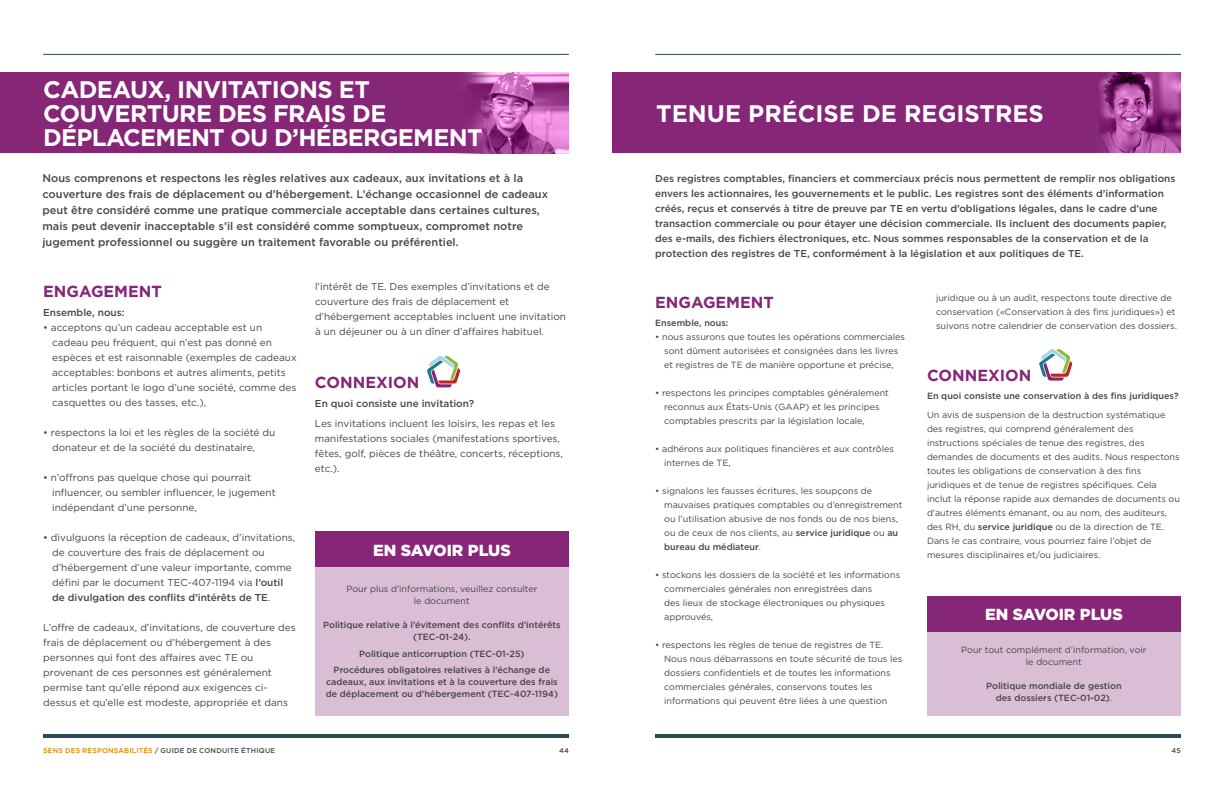
<style>
.page{position:relative;width:1224px;height:792px;background:#fff}
.page>*{position:absolute;margin:0;border:0;box-sizing:border-box;transform-origin:0 0}
.t1{font:700 24px/24px "Gotham";letter-spacing:-.025em;color:#fff}
.t2{font:700 24px "Gotham";color:#fff}
.t3{font:700 16px "Gotham";color:#862677}
.t4{font:900 16px "Gotham";color:#fff}
.t5{font:500 11px/16px "Gotham";color:#464547}
.t6{font:10px/15px "Gotham";color:#464547}
.t7{font:500 10px/15px "Gotham";color:#464547}
.t8{font:9px/14px "Gotham";color:#464547}
.t9{font:500 9px/12px "Gotham";color:#464547;text-align:center}
.t10{font:500 7px "Gotham";letter-spacing:.03em;color:#464547}
.s1{font-weight:500}
.s2{font-weight:400}
.s3{color:#e98300}
</style>
<div class="page">
<hr style="left:43px;top:734px;width:526px;height:4px;background:#2e4957">
<hr style="left:655px;top:734px;width:526px;height:4px;background:#2e4957">
<hr style="left:43px;top:54px;width:526px;height:1px;background:#2e4957">
<hr style="left:655px;top:54px;width:526px;height:1px;background:#2e4957">
<div style="left:927px;top:632px;width:254px;height:83px;background:#dabed6"></div>
<div style="left:927px;top:596px;width:254px;height:36px;background:#862677"></div>
<div style="left:315px;top:567px;width:254px;height:149px;background:#dabed6"></div>
<div style="left:315px;top:532px;width:254px;height:35px;background:#862677"></div>
<div style="left:612px;top:72px;width:569px;height:81px;background:#862677"></div>
<img style="left:1099px;top:72px;width:82px;height:81px">
<div style="left:0;top:72px;width:569px;height:81px;background:#862677"></div>
<img style="left:465px;top:72px;width:104px;height:81px">
<svg style="left:1039px;top:349px;width:33px;height:32px"></svg>
<svg style="left:427px;top:356px;width:33px;height:31px"></svg>
<h1 class="t1" style="left:43px;top:78px;width:441px">CADEAUX, INVITATIONS ET<br>COUVERTURE DES FRAIS DE<br>DÉPLACEMENT OU D’HÉBERGEMENT</h1>
<p class="t5" style="left:43px;top:170px;width:507px">Nous comprenons et respectons les règles relatives aux cadeaux, aux invitations et à la couverture des frais de déplacement ou d’hébergement. L’échange occasionnel de cadeaux peut être considéré comme une pratique commerciale acceptable dans certaines cultures, mais peut devenir inacceptable s’il est considéré comme somptueux, compromet notre jugement professionnel ou suggère un traitement favorable ou préférentiel.</p>
<h2 class="t3" style="left:43px;top:281px;width:120px">ENGAGEMENT</h2>
<p class="t7" style="left:43px;top:305px;width:83px">Ensemble, nous:</p>
<p class="t6" style="left:52px;top:320px;width:246px;text-indent:-9px">• acceptons qu’un cadeau acceptable est un cadeau peu fréquent, qui n’est pas donné en espèces et est raisonnable (exemples de cadeaux acceptables: bonbons et autres aliments, petits articles portant le logo d’une société, comme des casquettes ou des tasses, etc.),</p>
<p class="t6" style="left:52px;top:425px;width:225px;text-indent:-9px">• respectons la loi et les règles de la société du donateur et de la société du destinataire,</p>
<p class="t6" style="left:52px;top:470px;width:225px;text-indent:-9px">• n’offrons pas quelque chose qui pourrait influencer, ou sembler influencer, le jugement indépendant d’une personne,</p>
<p class="t6" style="left:52px;top:530px;width:245px;text-indent:-9px">• divulguons la réception de cadeaux, d’invitations, de couverture des frais de déplacement ou d’hébergement d’une valeur importante, comme défini par le document TEC-407-1194 via <span class="s1">l’outil de divulgation des conflits d’intérêts de TE</span>.</p>
<p class="t6" style="left:43px;top:620px;width:254px">L’offre de cadeaux, d’invitations, de couverture des frais de déplacement ou d’hébergement à des personnes qui font des affaires avec TE ou provenant de ces personnes est généralement permise tant qu’elle répond aux exigences ci&shy;dessus et qu’elle est modeste, appropriée et dans</p>
<p class="t6" style="left:315px;top:279px;width:253px">l’intérêt de TE. Des exemples d’invitations et de couverture des frais de déplacement et d’hébergement acceptables incluent une invitation à un déjeuner ou à un dîner d’affaires habituel.</p>
<h2 class="t3" style="left:315px;top:371px;width:106px">CONNEXION</h2>
<p class="t7" style="left:315px;top:396px;width:161px">En quoi consiste une invitation?</p>
<p class="t6" style="left:315px;top:415px;width:250px">Les invitations incluent les loisirs, les repas et les manifestations sociales (manifestations sportives, fêtes, golf, pièces de théâtre, concerts, réceptions, etc.).</p>
<h2 class="t4" style="left:373px;top:539px;width:139px">EN SAVOIR PLUS</h2>
<p class="t8" style="left:346px;top:583px;width:193px;line-height:12px;text-align:center">Pour plus d’informations, veuillez consulter le document</p>
<p class="t9" style="left:323px;top:619px;width:239px">Politique relative à l’évitement des conflits d’intérêts (TEC-01-24).</p>
<p class="t9" style="left:334px;top:645px;width:218px;line-height:16.5px">Politique anticorruption (TEC-01-25)<br>Procédures obligatoires relatives à l’échange de</p>
<p class="t9" style="left:326px;top:676px;width:234px;text-align:left">cadeaux, aux invitations et à la couverture des frais de déplacement ou d’hébergement (TEC-407-1194)</p>
<h1 class="t2" style="left:656px;top:98px;width:389px">TENUE PRÉCISE DE REGISTRES</h1>
<p class="t7" style="left:655px;top:170px;width:522px">Des registres comptables, financiers et commerciaux précis nous permettent de remplir nos obligations envers les actionnaires, les gouvernements et le public. Les registres sont des éléments d’information créés, reçus et conservés à titre de preuve par TE en vertu d’obligations légales, dans le cadre d’une transaction commerciale ou pour étayer une décision commerciale. Ils incluent des documents papier, des e-mails, des fichiers électroniques, etc. Nous sommes responsables de la conservation et de la protection des registres de TE, conformément à la législation et aux politiques de TE.</p>
<h2 class="t3" style="left:655px;top:292px;width:120px">ENGAGEMENT</h2>
<p class="t9" style="left:655px;top:317px;width:75px">Ensemble, nous:</p>
<p class="t8" style="left:655px;top:330px;width:251px;text-align:center">• nous assurons que toutes les opérations commerciales sont dûment autorisées et consignées dans les livres<br>et registres de TE de manière opportune et précise,</p>
<p class="t8" style="left:664px;top:386px;width:226px;text-indent:-9px">• respectons les principes comptables généralement reconnus aux États-Unis (GAAP) et les principes comptables prescrits par la législation locale,</p>
<p class="t8" style="left:664px;top:442px;width:231px;text-indent:-9px">• adhérons aux politiques financières et aux contrôles internes de TE,</p>
<p class="t8" style="left:664px;top:484px;width:240px;text-indent:-9px">• signalons les fausses écritures, les soupçons de mauvaises pratiques comptables ou d’enregistrement ou l’utilisation abusive de nos fonds ou de nos biens, ou de ceux de nos clients, au <span class="s1">service juridique</span> ou <span class="s1">au bureau du médiateur</span>.</p>
<p class="t8" style="left:664px;top:568px;width:237px;text-indent:-9px">• stockons les dossiers de la société et les informations commerciales générales non enregistrées dans<br>des lieux de stockage électroniques ou physiques approuvés,</p>
<p class="t8" style="left:664px;top:638px;width:240px;text-indent:-9px">• respectons les règles de tenue de registres de TE.<br>Nous nous débarrassons en toute sécurité de tous les dossiers confidentiels et de toutes les informations commerciales générales, conservons toutes les informations qui peuvent être liées à une question</p>
<p class="t8" style="left:936px;top:290px;width:242px">juridique ou à un audit, respectons toute directive de conservation («Conservation à des fins juridiques») et suivons notre calendrier de conservation des dossiers.</p>
<h2 class="t3" style="left:927px;top:364px;width:106px">CONNEXION</h2>
<p class="t9" style="left:927px;top:390px;width:253px">En quoi consiste une conservation à des fins juridiques?</p>
<p class="t8" style="left:927px;top:407px;width:254px">Un avis de suspension de la destruction systématique des registres, qui comprend généralement des instructions spéciales de tenue des registres, des demandes de documents et des audits. Nous respectons toutes les obligations de conservation à des fins juridiques et de tenue de registres spécifiques. Cela inclut la réponse rapide aux demandes de documents ou d’autres éléments émanant, ou au nom, des auditeurs, des RH, du <span class="s1">service juridique</span> ou de la direction de TE.<br>Dans le cas contraire, vous pourriez faire l’objet de mesures disciplinaires et/ou judiciaires.</p>
<h2 class="t4" style="left:985px;top:604px;width:139px">EN SAVOIR PLUS</h2>
<p class="t8" style="left:961px;top:644px;width:187px;line-height:12px;text-align:center">Pour tout complément d’information, voir le document</p>
<p class="t9" style="left:986px;top:680px;width:137px">Politique mondiale de gestion des dossiers (TEC-01-02)<span class="s2">.</span></p>
<p class="t10" style="left:43px;top:746px;width:234px"><span class="s3">SENS DES RESPONSABILITÉS</span> / GUIDE DE CONDUITE ÉTHIQUE</p>
<p class="t10" style="left:559px;top:746px;width:11px">44</p>
<p class="t10" style="left:1172px;top:746px;width:11px">45</p>
</div>
